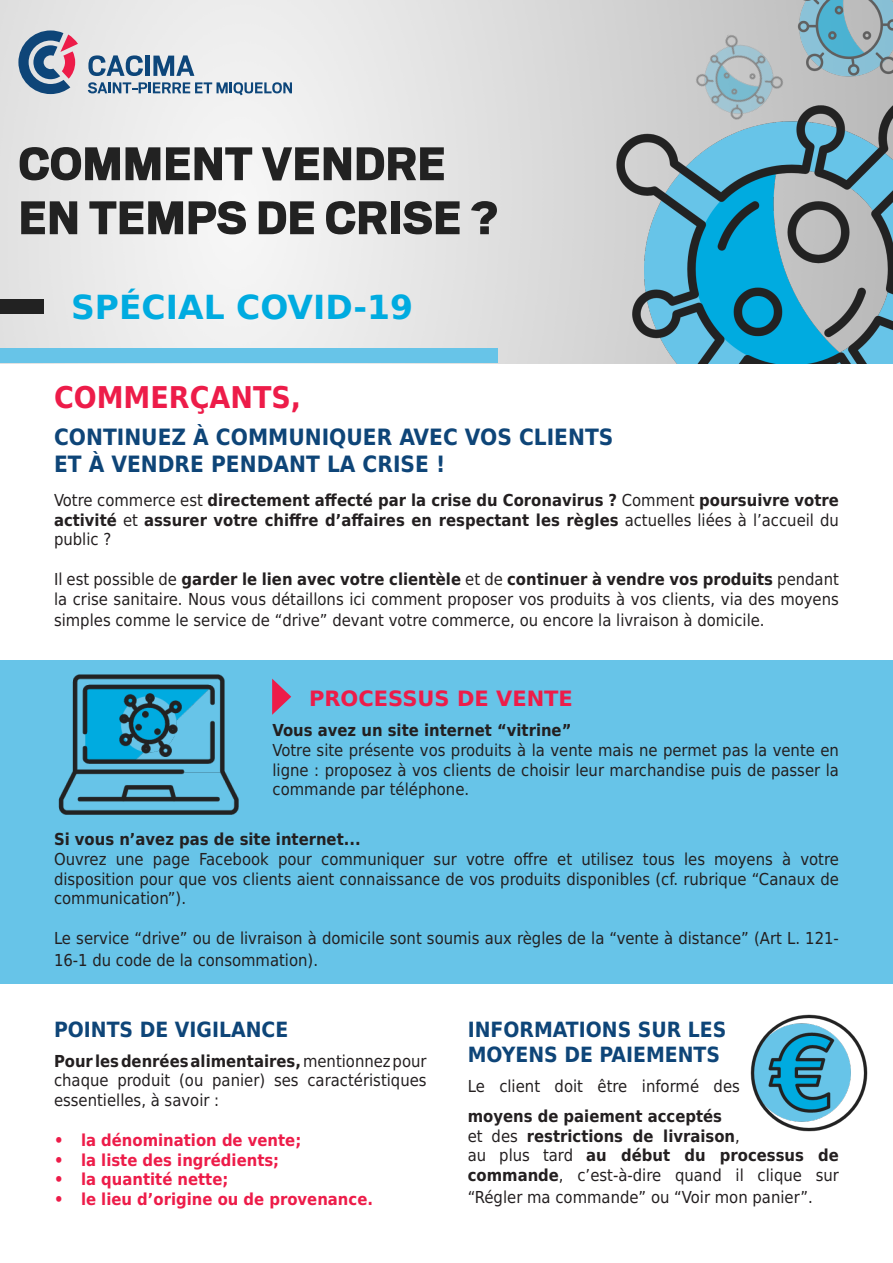
<style>
.page{position:relative;width:893px;height:1263px;background:#fff}
.page>*{position:absolute;margin:0;border:0;box-sizing:border-box;transform-origin:0 0}
.t1{font:900 52.5px "Scout";color:#222}
.t2{font:700 33px "DejaVu Sans";color:#00abe0}
.t3{font:700 30px "DejaVu Sans Condensed";color:#ed1c49}
.t4{font:700 22.5px "DejaVu Sans Condensed";color:#0e4578}
.t5{font:700 21px "DejaVu Sans Condensed";color:#0e4578}
.t6{font:700 21px "DejaVu Sans";color:#ed1c49}
.t7{font:16.5px/19.8px "DejaVu Sans Condensed";color:#231f20}
.t8{font:700 16.5px/19.8px "DejaVu Sans Condensed";color:#231f20;text-align:justify}
.t9{font:700 16.5px "DejaVu Sans Condensed";color:#ed1c49}
.s1{font-weight:400}
.s2{font-weight:700}
</style>
<div class="page">
<div style="left:0;top:660px;width:893px;height:323px;background:#67c4e8"></div>
<img style="left:0;top:0;width:893px;height:363px">
<img style="left:602px;top:83px;width:291px;height:280px">
<img style="left:793px;top:0;width:100px;height:77px">
<img style="left:684px;top:23px;width:108px;height:108px">
<div style="left:0;top:299px;width:44px;height:15px;background:#222"></div>
<div style="left:0;top:348px;width:497px;height:15px;background:#67c4e8"></div>
<svg style="left:88px;top:55px;width:55px;height:21px"></svg>
<div style="left:145px;top:56px;width:5px;height:20px;background:#0d467a"></div>
<svg style="left:153px;top:55px;width:41px;height:21px"></svg>
<svg style="left:88px;top:82px;width:204px;height:13px"></svg>
<svg style="left:18px;top:30px;width:60px;height:64px;background:#898da7"></svg>
<img style="left:58px;top:674px;width:181px;height:141px">
<svg style="left:272px;top:679px;width:19px;height:36px"></svg>
<img style="left:750px;top:1014px;width:118px;height:118px">
<p class="t1" style="left:18px;top:130px;width:429px">COMMENT VENDRE</p>
<p class="t1" style="left:18px;top:184px;width:481px">EN TEMPS DE CRISE ?</p>
<p class="t2" style="left:71px;top:280px;width:343px">SPÉCIAL COVID-19</p>
<p class="t3" style="left:54px;top:372px;width:249px">COMMERÇANTS,</p>
<p class="t4" style="left:54px;top:419px;width:561px">CONTINUEZ À COMMUNIQUER AVEC VOS CLIENTS</p>
<p class="t4" style="left:54px;top:446px;width:393px">ET À VENDRE PENDANT LA CRISE !</p>
<p class="t8" style="left:54px;top:490px;width:786px"><span class="s1">Votre commerce est</span> directement affecté par la crise du Coronavirus ? <span class="s1">Comment</span> poursuivre votre activité <span class="s1">et</span> assurer votre chiffre d’affaires en respectant les règles <span class="s1">actuelles liées à l’accueil du public ?</span></p>
<p class="t7" style="left:54px;top:569px;width:786px">Il est possible de <span class="s2">garder le lien avec votre clientèle</span> et de <span class="s2">continuer à vendre vos produits</span> pendant la crise sanitaire. Nous vous détaillons ici comment proposer vos produits à vos clients, via des moyens</p>
<p class="t7" style="left:54px;top:610px;width:712px">simples comme le service de “drive” devant votre commerce, ou encore la livraison à domicile.</p>
<p class="t6" style="left:309px;top:681px;width:265px">PROCESSUS DE VENTE</p>
<p class="t8" style="left:273px;top:720px;width:300px">Vous avez un site internet “vitrine”</p>
<p class="t7" style="left:273px;top:739px;width:568px;text-align:justify">Votre site présente vos produits à la vente mais ne permet pas la vente en ligne : proposez à vos clients de choisir leur marchandise puis de passer la commande par téléphone.</p>
<p class="t8" style="left:54px;top:829px;width:308px">Si vous n’avez pas de site internet...</p>
<p class="t7" style="left:54px;top:848px;width:786px;text-align:justify">Ouvrez une page Facebook pour communiquer sur votre offre et utilisez tous les moyens à votre disposition pour que vos clients aient connaissance de vos produits disponibles (cf. rubrique “Canaux de communication”).</p>
<p class="t7" style="left:54px;top:927px;width:786px;line-height:21.6px">Le service “drive” ou de livraison à domicile sont soumis aux règles de la “vente à distance” (Art L. 121-<br>16-1 du code de la consommation).</p>
<p class="t5" style="left:54px;top:1012px;width:236px">POINTS DE VIGILANCE</p>
<p class="t7" style="left:54px;top:1050px;width:374px;text-align:justify"><span class="s2">Pour les denrées alimentaires,</span> mentionnez pour chaque produit (ou panier) ses caractéristiques essentielles, à savoir :</p>
<p class="t9" style="left:54px;top:1126px;width:249px">• la dénomination de vente;</p>
<p class="t9" style="left:54px;top:1146px;width:227px">• la liste des ingrédients;</p>
<p class="t9" style="left:54px;top:1166px;width:176px">• la quantité nette;</p>
<p class="t9" style="left:54px;top:1186px;width:321px">• le lieu d’origine ou de provenance.</p>
<p class="t5" style="left:468px;top:1012px;width:260px">INFORMATIONS SUR LES</p>
<p class="t5" style="left:468px;top:1037px;width:254px">MOYENS DE PAIEMENTS</p>
<p class="t7" style="left:468px;top:1070px;width:274px;line-height:30px">Le client doit être informé des <span class="s2">moyens de paiement acceptés</span></p>
<p class="t8" style="left:468px;top:1125px;width:373px;text-align:left"><span class="s1">et des</span> restrictions de livraison<span class="s1">,<br>au plus tard</span> au début du processus de commande<span class="s1">, c’est-à-dire quand il clique sur</span></p>
<p class="t7" style="left:468px;top:1186px;width:347px">“Régler ma commande” ou “Voir mon panier”.</p>
</div>
